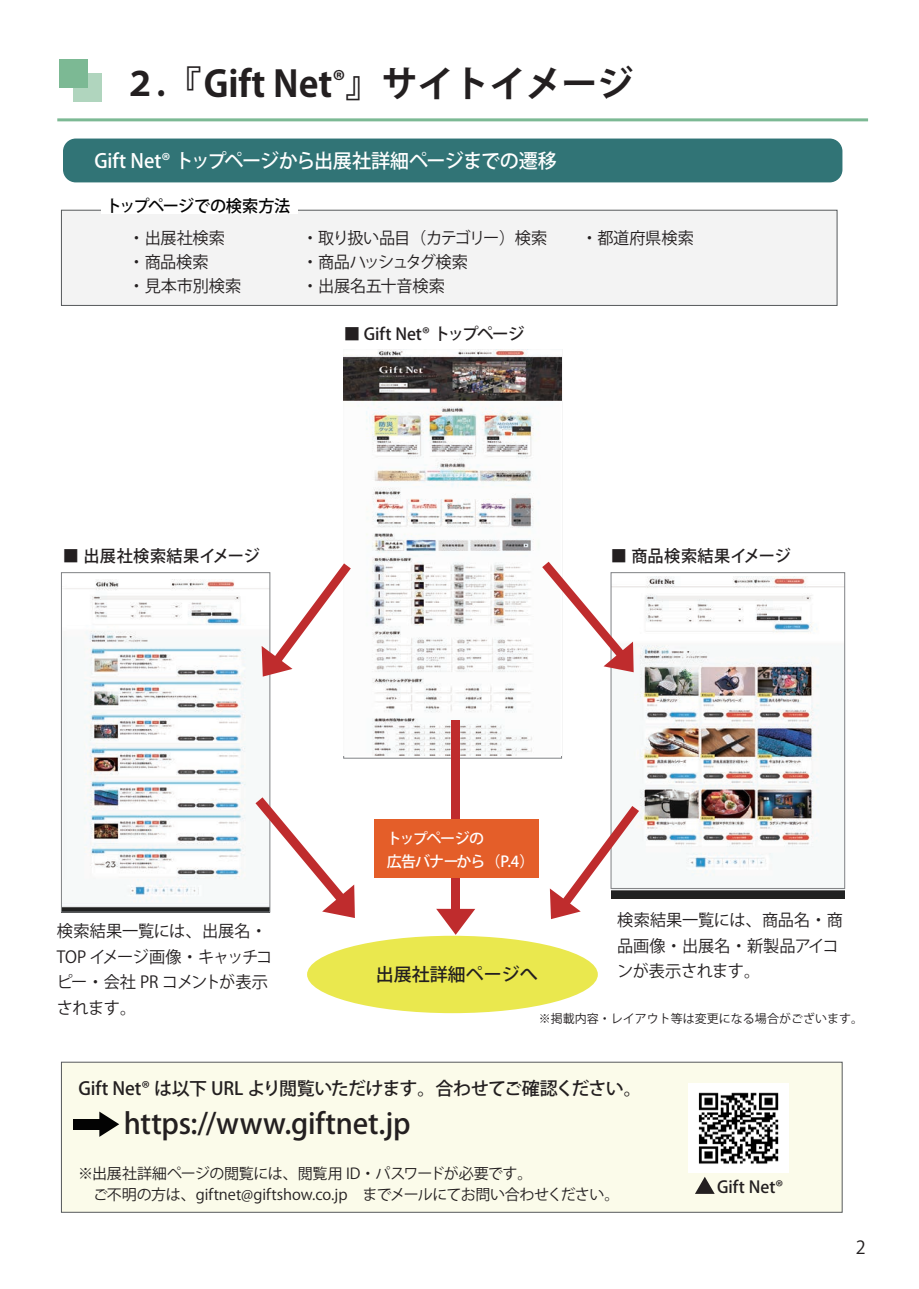
<style>
.page{position:relative;width:919px;height:1289px;background:#fff}
.page>*{position:absolute;margin:0;border:0;box-sizing:border-box;transform-origin:0 0}
.t1{font:700 36px "Koz Go Pr 6 N";color:#231f20}
.t2{font:500 28.5px "Koz Go Pr 6 N";letter-spacing:-.01em;color:#231f20}
.t3{font:500 19.5px "Koz Go Pr 6 N";letter-spacing:-.02em;color:#fff}
.t4{font:500 18px "Koz Go Pr 6 N";letter-spacing:-.02em;color:#231f20}
.t5{font:500 18px "Koz Go Pr 6 N";color:#231f20}
.t6{font:18px "Koz Go Pr 6 N";color:#231f20}
.t7{font:16.5px/25.5px "Koz Go Pr 6 N";letter-spacing:-.025em;color:#231f20}
.t8{font:16.5px/24px "Koz Go Pr 6 N";letter-spacing:-.05em;color:#231f20}
.t9{font:500 16.5px "Koz Go Pr 6 N";color:#231f20}
.t10{font:500 16.5px "Koz Go Pr 6 N";letter-spacing:-.02em;color:#231f20}
.t11{font:500 16.5px "Koz Go Pr 6 N";letter-spacing:-.025em;color:#030303}
.t12{font:15px/21px "Koz Go Pr 6 N";letter-spacing:-.015em;color:#231f20}
.t13{font:500 15px/22.5px "Koz Go Pr 6 N";letter-spacing:-.065em;color:#fff}
.t14{font:12px "Koz Go Pr 6 N";color:#231f20}
.s1{font-size:33px}
</style>
<div class="page">
<div style="left:60px;top:59px;width:28px;height:29px;background:#7cb994"></div>
<svg style="left:74px;top:73px;width:28px;height:29px"></svg>
<hr style="left:57px;top:118px;width:811px;height:3px;background:#7cb994">
<div style="left:61px;top:1061px;width:781px;height:151px;background:#fbfbea;border:1px solid #56595b"></div>
<img style="left:343px;top:349px;width:218px;height:406px">
<div style="left:63px;top:138px;width:779px;height:44px;background:#317476;border-radius:13px"></div>
<div style="left:307px;top:935px;width:290px;height:78px;background:#eae84e;border-radius:50%"></div>
<div style="left:61px;top:210px;width:776px;height:96px;background:#f3f3f3;border:1px solid #56595b"></div>
<div style="left:101px;top:201px;width:197px;height:13px;background:#fff"></div>
<img style="left:632px;top:576px;width:212px;height:322px">
<div style="left:610px;top:572px;width:235px;height:316px;border:1px solid #808285"></div>
<svg style="left:550px;top:806px;width:89px;height:113px"></svg>
<img style="left:63px;top:579px;width:202px;height:331px">
<div style="left:61px;top:572px;width:209px;height:340px;border:1px solid #808285"></div>
<svg style="left:255px;top:797px;width:100px;height:121px"></svg>
<svg style="left:436px;top:908px;width:39px;height:26px"></svg>
<div style="left:451px;top:720px;width:9px;height:194px;background:#bf2c2d"></div>
<svg style="left:261px;top:563px;width:90px;height:113px"></svg>
<svg style="left:542px;top:561px;width:91px;height:111px"></svg>
<div style="left:374px;top:819px;width:165px;height:58px;background:#e45e29"></div>
<img style="left:688px;top:1083px;width:100px;height:89px">
<div style="left:73px;top:1118px;width:27px;height:11px;background:#030303"></div>
<svg style="left:99px;top:1111px;width:20px;height:25px"></svg>
<svg style="left:695px;top:1177px;width:19px;height:16px"></svg>
<h1 class="t1" style="left:124px;top:64px;width:511px"><span class="s1">２.</span>『Gift Net<sup>®</sup>』サイトイメージ</h1>
<p class="t3" style="left:94px;top:149px;width:464px">Gift Net® トップページから出展社詳細ページまでの遷移</p>
<p class="t11" style="left:106px;top:196px;width:186px">トップページでの検索方法</p>
<p class="t7" style="left:129px;top:226px;width:114px;line-height:24px">・出展社検索・商品検索<br>・見本市別検索</p>
<p class="t8" style="left:302px;top:226px;width:246px">・取り扱い品目（カテゴリー）検索・商品ハッシュタグ検索<br>・出展名五十音検索</p>
<p class="t7" style="left:581px;top:225px;width:114px">・都道府県検索</p>
<p class="t9" style="left:63px;top:546px;width:198px">■ 出展社検索結果イメージ</p>
<p class="t10" style="left:343px;top:324px;width:182px">■ Gift Net® トップページ</p>
<p class="t9" style="left:611px;top:546px;width:181px">■ 商品検索結果イメージ</p>
<p class="t13" style="left:387px;top:827px;width:149px">トップページの<br>広告バナーから（P.4）</p>
<p class="t7" style="left:57px;top:918px;width:217px">検索結果一覧には、出展名・<br>TOP イメージ画像・キャッチコピー・会社 PR コメントが表示されます。</p>
<p class="t7" style="left:617px;top:907px;width:227px">検索結果一覧には、商品名・商品画像・出展名・新製品アイコンが表示されます。</p>
<p class="t5" style="left:376px;top:964px;width:163px">出展社詳細ページへ</p>
<p class="t14" style="left:539px;top:1012px;width:325px">※掲載内容・レイアウト等は変更になる場合がございます。</p>
<p class="t4" style="left:78px;top:1078px;width:564px">Gift Net® は以下 URL より閲覧いただけます。合わせてご確認ください。</p>
<h2 class="t2" style="left:124px;top:1107px;width:288px">https://www.giftnet.jp</h2>
<p class="t12" style="left:78px;top:1162px;width:542px">※出展社詳細ページの閲覧には、閲覧用 ID・パスワードが必要です。<br>　ご不明の方は、giftnet@giftshow.co.jp　までメールにてお問い合わせください。</p>
<p class="t9" style="left:717px;top:1177px;width:68px">Gift Net®</p>
<p class="t6" style="left:855px;top:1236px;width:11px">2</p>
</div>
